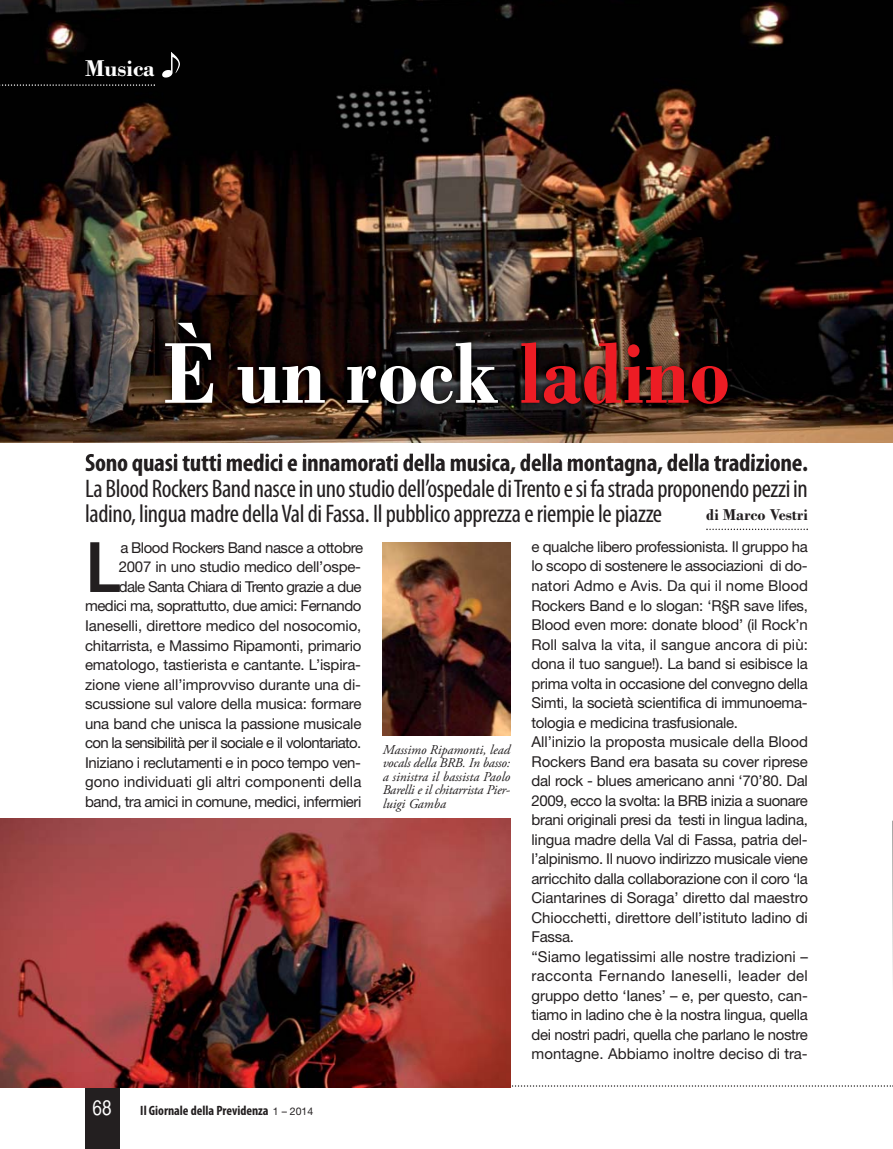
<style>
.page{position:relative;width:893px;height:1149px;background:#fff}
.page>*{position:absolute;margin:0;border:0;box-sizing:border-box;transform-origin:0 0}
.t1{font:700 90.75px "Bodoni";color:#fff;scale:.91 1}
.t2{font:600 73.65px "Myriad Pro";color:#231f20}
.t3{font:condensed 25.5px/25.5px "Myriad Pro";letter-spacing:-.015em;color:#231f20;text-align:justify}
.t4{font:700 24px "Bodoni";color:#fff}
.t5{font:21px "Helvetica CY Plain";color:#fff}
.t6{font:700 16.5px "Bodoni";color:#231f20}
.t7{font:15px/19.5px "Helvetica Neue";letter-spacing:-.015em;color:#231f20;text-align:right}
.t8{font:italic 13.5px/13.5px "Adobe Garamond Pro";letter-spacing:-.015em;color:#231f20;text-align:justify}
.t9{font:700 condensed 13.5px "Myriad Pro";color:#231f20}
.s1{color:#ed1c24}
.s2{font-weight:700}
.s3{font-family:"Helvetica Neue";font-weight:400;font-stretch:normal;font-size:10.5px}
</style>
<div class="page">
<img style="left:0;top:0;width:893px;height:442px">
<svg style="left:0;top:84px;width:155px;height:2px"></svg>
<svg style="left:706px;top:528px;width:102px;height:2px"></svg>
<svg style="left:162px;top:52px;width:18px;height:26px"></svg>
<img style="left:74px;top:319px;width:745px;height:142px">
<img style="left:86px;top:453px;width:130px;height:8px">
<img style="left:383px;top:542px;width:127px;height:193px">
<svg style="left:0;top:818px;width:893px;height:330px"></svg>
<p class="t4" style="left:85px;top:60px;width:72px">Musica</p>
<p class="t1" style="left:163px;top:342px;width:625px">È un rock <span class="s1">ladino</span></p>
<p class="t3" style="left:85px;top:452px;width:724px"><span class="s2">Sono quasi tutti medici e innamorati della musica, della montagna, della tradizione.<br></span>La Blood Rockers Band nasce in uno studio dell’ospedale di Trento e si fa strada proponendo pezzi in ladino, lingua madre della Val di Fassa. Il pubblico apprezza e riempie le piazze</p>
<p class="t6" style="left:706px;top:509px;width:103px">di Marco Vestri</p>
<p class="t7" style="left:85px;top:539px;width:280px">a Blood Rockers Band nasce a ottobre 2007 in uno studio medico dell’ospe-<br>dale Santa Chiara di Trento grazie a due medici ma, soprattutto, due amici: Fernando Ianeselli, direttore medico del nosocomio, chitarrista, e Massimo Ripamonti, primario ematologo, tastierista e cantante. L’ispira&shy;zione viene all’improvviso durante una di&shy;scussione sul valore della musica: formare una band che unisca la passione musicale con la sensibilità per il sociale e il volontariato.<br>Iniziano i reclutamenti e in poco tempo ven&shy;gono individuati gli altri componenti della band, tra amici in comune, medici, infermieri</p>
<p class="t2" style="left:85px;top:523px;width:38px">L</p>
<p class="t8" style="left:383px;top:743px;width:129px">Massimo Ripamonti, lead vocals della BRB. In basso: a sinistra il bassista Paolo Barelli e il chitarrista Pier&shy;luigi Gamba</p>
<p class="t5" style="left:92px;top:1095px;width:21px">68</p>
<p class="t9" style="left:140px;top:1105px;width:174px">Il Giornale della Previdenza <span class="s3">1 – 2014</span></p>
<p class="t7" style="left:531px;top:538px;width:278px;text-align:left">e qualche libero professionista. Il gruppo ha lo scopo di sostenere le associazioni di do&shy;natori Admo e Avis. Da qui il nome Blood Rockers Band e lo slogan: ‘R§R save lifes, Blood even more: donate blood’ (il Rock’n Roll salva la vita, il sangue ancora di più: dona il tuo sangue!). La band si esibisce la prima volta in occasione del convegno della Simti, la società scientifica di immunoema&shy;tologia e medicina trasfusionale.<br>All’inizio la proposta musicale della Blood Rockers Band era basata su cover riprese dal rock - blues americano anni ‘70’80. Dal 2009, ecco la svolta: la BRB inizia a suonare brani originali presi da testi in lingua ladina, lingua madre della Val di Fassa, patria del&shy;l’alpinismo. Il nuovo indirizzo musicale viene arricchito dalla collaborazione con il coro ‘la Ciantarines di Soraga’ diretto dal maestro Chiocchetti, direttore dell’istituto ladino di Fassa.<br>“Siamo legatissimi alle nostre tradizioni – racconta Fernando Ianeselli, leader del gruppo detto ‘Ianes’ – e, per questo, can&shy;tiamo in ladino che è la nostra lingua, quella dei nostri padri, quella che parlano le nostre montagne. Abbiamo inoltre deciso di tra-</p>
</div>
